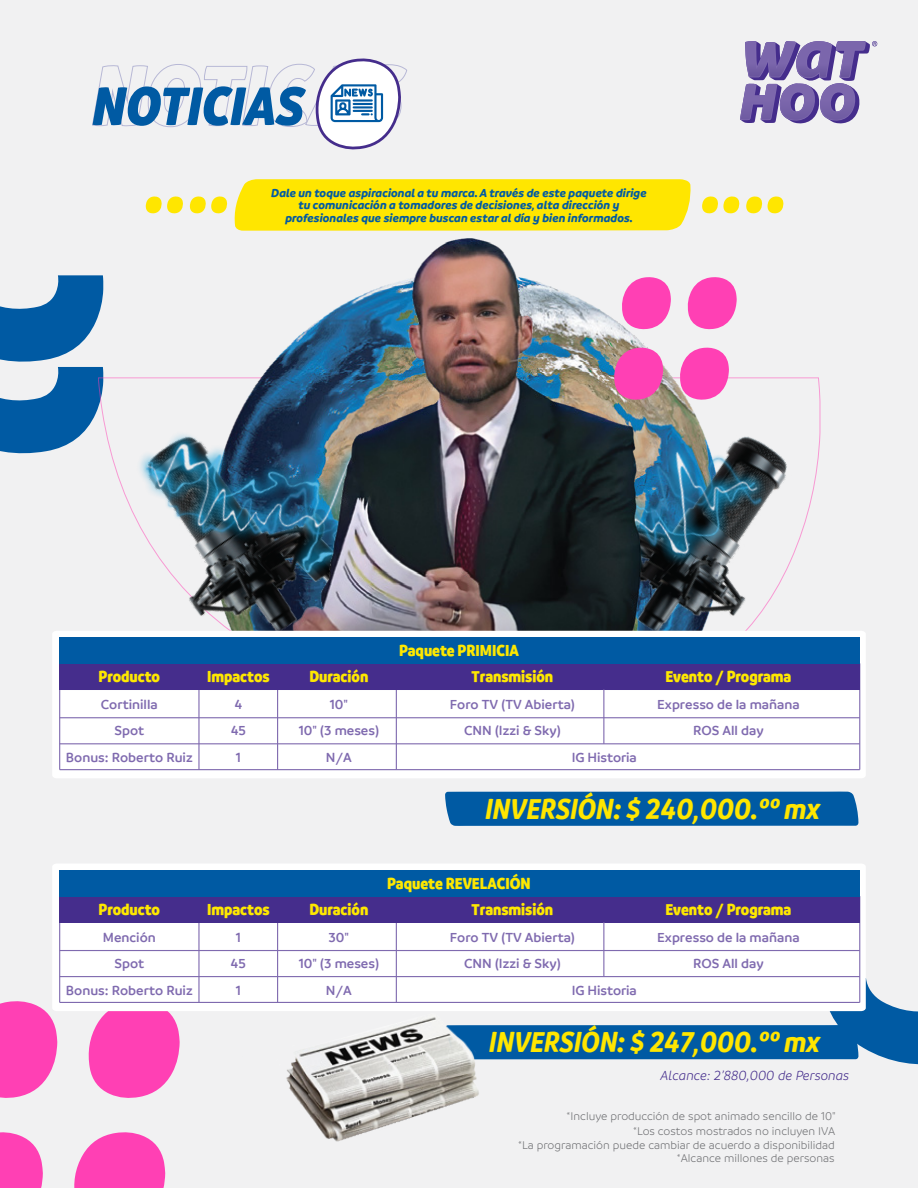
<style>
.page{position:relative;width:918px;height:1188px;background:#f1f1f2}
.page>*{position:absolute;margin:0;border:0;box-sizing:border-box;transform-origin:0 0}
.t1{font:italic 900 condensed 57.75px "Branding SF";color:#005aa3}
.t2{font:italic 700 condensed 30.45px "Branding SF";color:#ffe600}
.t3{font:900 condensed 16.95px "Branding SF";color:#fee800}
.t4{font:600 14.1px/26.5px "Branding SF";color:#7f6aaf;text-align:center}
.t5{font:italic 300 14.1px "Branding SF";color:#452d8c}
.t6{font:italic 700 12.45px/12.3px "Branding SF";color:#005aa3;text-align:center}
.t7{font:300 12px/14.4px "Branding SF";color:#6d6e71;text-align:right}
</style>
<div class="page">
<svg style="left:0;top:275px;width:103px;height:179px"></svg>
<svg style="left:0;top:1132px;width:43px;height:56px;background:#fc59bc"></svg>
<svg style="left:74px;top:1132px;width:91px;height:56px"></svg>
<svg style="left:0;top:1001px;width:57px;height:97px;background:#fc5abd"></svg>
<svg style="left:88px;top:1011px;width:92px;height:87px"></svg>
<svg style="left:702px;top:196px;width:38px;height:17px"></svg>
<svg style="left:768px;top:196px;width:16px;height:17px"></svg>
<svg style="left:746px;top:196px;width:16px;height:17px"></svg>
<svg style="left:146px;top:196px;width:37px;height:17px"></svg>
<svg style="left:190px;top:196px;width:37px;height:17px"></svg>
<div style="left:234px;top:179px;width:457px;height:52px;background:#ffe600"></div>
<svg style="left:740px;top:41px;width:137px;height:83px"></svg>
<svg style="left:92px;top:58px;width:315px;height:92px"></svg>
<svg style="left:499px;top:978px;width:419px;height:87px"></svg>
<img style="left:286px;top:1017px;width:213px;height:125px">
<img style="left:34px;top:342px;width:153px;height:132px">
<img style="left:730px;top:436px;width:60px;height:195px">
<img style="left:117px;top:387px;width:70px;height:206px">
<img style="left:187px;top:238px;width:543px;height:393px">
<svg style="left:613px;top:347px;width:50px;height:53px;background:#ec57ad"></svg>
<svg style="left:679px;top:347px;width:50px;height:53px"></svg>
<svg style="left:621px;top:277px;width:50px;height:53px"></svg>
<svg style="left:687px;top:277px;width:50px;height:53px"></svg>
<div style="left:52px;top:631px;width:814px;height:147px;background:#fff"></div>
<div style="left:445px;top:792px;width:413px;height:34px;background:#005aa3"></div>
<hr style="left:60px;top:689px;width:800px;height:1px;background:#7f6aaf">
<hr style="left:60px;top:769px;width:800px;height:1px;background:#7f6aaf">
<hr style="left:60px;top:717px;width:800px;height:1px;background:#7f6aaf">
<hr style="left:60px;top:743px;width:800px;height:1px;background:#7f6aaf">
<hr style="left:198px;top:663px;width:2px;height:107px;background:#7f6aaf">
<hr style="left:59px;top:663px;width:1px;height:107px;background:#7f6aaf">
<hr style="left:277px;top:663px;width:1px;height:107px;background:#7f6aaf">
<hr style="left:396px;top:663px;width:1px;height:107px;background:#7f6aaf">
<hr style="left:859px;top:663px;width:1px;height:107px;background:#7f6aaf">
<div style="left:60px;top:663px;width:800px;height:26px;background:#452d8c"></div>
<div style="left:60px;top:637px;width:800px;height:26px;background:#005aa3"></div>
<hr style="left:603px;top:689px;width:1px;height:55px;background:#7f6aaf">
<div style="left:52px;top:864px;width:814px;height:147px;background:#fff"></div>
<hr style="left:60px;top:922px;width:800px;height:1px;background:#7f6aaf">
<hr style="left:60px;top:1002px;width:800px;height:1px;background:#7f6aaf">
<hr style="left:60px;top:950px;width:800px;height:1px;background:#7f6aaf">
<hr style="left:60px;top:976px;width:800px;height:1px;background:#7f6aaf">
<hr style="left:198px;top:896px;width:2px;height:107px;background:#7f6aaf">
<hr style="left:59px;top:896px;width:1px;height:106px;background:#7f6aaf">
<hr style="left:277px;top:896px;width:1px;height:107px;background:#7f6aaf">
<hr style="left:396px;top:896px;width:1px;height:106px;background:#7f6aaf">
<hr style="left:859px;top:896px;width:1px;height:106px;background:#7f6aaf">
<div style="left:60px;top:896px;width:800px;height:26px;background:#452d8c"></div>
<div style="left:60px;top:870px;width:800px;height:26px;background:#005aa3"></div>
<hr style="left:603px;top:922px;width:1px;height:55px;background:#7f6aaf">
<h1 class="t1" style="left:93px;top:73px;width:213px">NOTICIAS</h1>
<p class="t6" style="left:271px;top:187px;width:377px">Dale un toque aspiracional a tu marca.A través de este paquete dirige tu comunicación a tomadores de decisiones, alta dirección y profesionales que siempre buscan estar al día y bien informados.</p>
<p class="t3" style="left:399px;top:641px;width:121px">Paquete PRIMICIA</p>
<p class="t3" style="left:207px;top:667px;width:64px">Impactos</p>
<p class="t3" style="left:309px;top:667px;width:61px">Duración</p>
<p class="t3" style="left:665px;top:667px;width:128px">Evento / Programa</p>
<p class="t4" style="left:450px;top:691px;width:126px">Foro TV (TV Abierta)<br>CNN (Izzi &amp; Sky)</p>
<p class="t3" style="left:472px;top:667px;width:83px">Transmisión</p>
<p class="t3" style="left:99px;top:667px;width:63px">Producto</p>
<p class="t4" style="left:66px;top:691px;width:128px">Cortinilla<br>Spot<br>Bonus: Roberto Ruiz</p>
<p class="t4" style="left:231px;top:691px;width:16px">4<br>45<br>1</p>
<p class="t4" style="left:657px;top:691px;width:144px">Expresso de la mañana</p>
<p class="t4" style="left:299px;top:691px;width:82px">10"<br>10" (3 meses)<br>N/A</p>
<p class="t4" style="left:693px;top:717px;width:72px">ROS All day</p>
<p class="t4" style="left:572px;top:744px;width:67px">IG Historia</p>
<h2 class="t2" style="left:485px;top:792px;width:336px">INVERSIÓN: $ 240,000.ºº mx</h2>
<p class="t3" style="left:387px;top:873px;width:145px">Paquete REVELACIÓN</p>
<p class="t3" style="left:207px;top:899px;width:64px">Impactos</p>
<p class="t3" style="left:309px;top:899px;width:61px">Duración</p>
<p class="t3" style="left:665px;top:899px;width:128px">Evento / Programa</p>
<p class="t4" style="left:450px;top:924px;width:126px">Foro TV (TV Abierta)<br>CNN (Izzi &amp; Sky)</p>
<p class="t3" style="left:472px;top:899px;width:83px">Transmisión</p>
<p class="t3" style="left:99px;top:899px;width:63px">Producto</p>
<p class="t4" style="left:66px;top:924px;width:128px">Mención<br>Spot<br>Bonus: Roberto Ruiz</p>
<p class="t4" style="left:231px;top:924px;width:16px">1<br>45<br>1</p>
<p class="t4" style="left:657px;top:924px;width:144px">Expresso de la mañana</p>
<p class="t4" style="left:299px;top:924px;width:82px">30"<br>10" (3 meses)<br>N/A</p>
<p class="t4" style="left:693px;top:950px;width:72px">ROS All day</p>
<p class="t4" style="left:572px;top:977px;width:67px">IG Historia</p>
<h2 class="t2" style="left:489px;top:1026px;width:333px">INVERSIÓN: $ 247,000.ºº mx</h2>
<p class="t5" style="left:661px;top:1068px;width:190px">Alcance: 2’880,000 de Personas</p>
<p class="t7" style="left:518px;top:1109px;width:319px">*Incluye producción de spot animado sencillo de 10"<br>*Los costos mostrados no incluyen IVA<br>*La programación puede cambiar de acuerdo a disponibilidad</p>
<p class="t7" style="left:677px;top:1151px;width:159px">*Alcance millones de personas</p>
</div>
